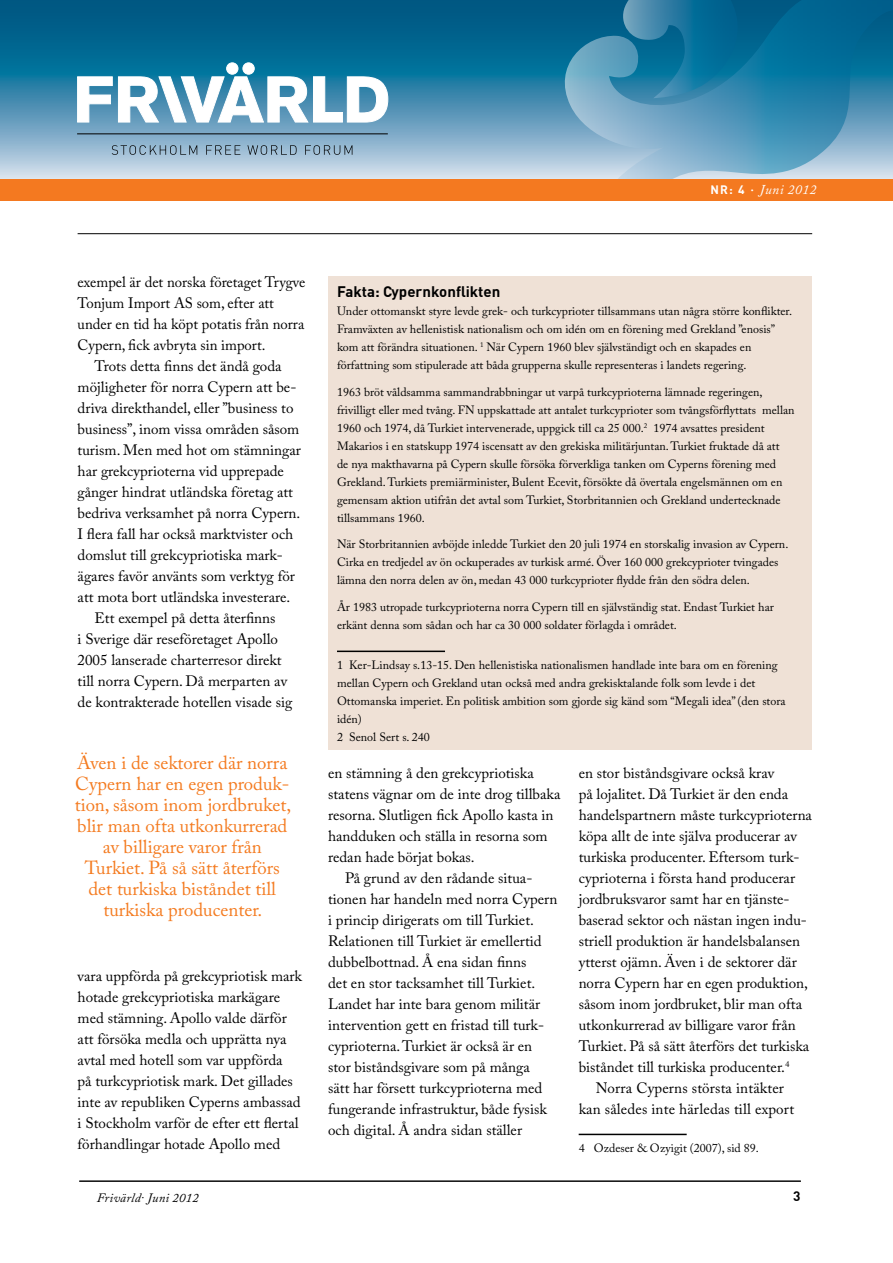
<style>
.page{position:relative;width:893px;height:1263px;background:#fff}
.page>*{position:absolute;margin:0;border:0;box-sizing:border-box;transform-origin:0 0}
.t1{font:18.75px/21px "Adobe Caslon Pro";color:#f47b20;text-align:center}
.t2{font:15px/21px "Adobe Caslon Pro";color:#000}
.t3{font:700 15px "DIN";color:#000}
.t4{font:italic 13.5px "Adobe Caslon Pro";letter-spacing:.04em;color:#fff}
.t5{font:700 13.5px "DIN";color:#000}
.t6{font:italic 12.75px "Adobe Caslon Pro";letter-spacing:.02em;color:#000}
.t7{font:12px/18px "Adobe Caslon Pro";color:#000}
.s1{font-family:"DIN";font-weight:700;font-style:normal;font-size:12px}
.s2{font-weight:600;font-style:normal}
</style>
<div class="page">
<hr style="left:78px;top:233px;width:734px;height:1px;background:#000">
<svg style="left:0;top:0;width:565px;height:179px;background:#4189ab"></svg>
<svg style="left:565px;top:0;width:328px;height:179px;background:#4f94b6"></svg>
<svg style="left:616px;top:0;width:132px;height:98px;background:#1c789f"></svg>
<div style="left:0;top:179px;width:893px;height:22px;background:#f47920"></div>
<svg style="left:77px;top:76px;width:312px;height:47px"></svg>
<div style="left:227px;top:63px;width:11px;height:11px;background:#fff;border-radius:50%"></div>
<div style="left:226px;top:62px;width:12px;height:13px;border:1px solid #fff;border-radius:50%"></div>
<div style="left:243px;top:63px;width:11px;height:11px;background:#fff;border-radius:50%"></div>
<div style="left:243px;top:62px;width:12px;height:13px;border:1px solid #fff;border-radius:50%"></div>
<svg style="left:112px;top:145px;width:85px;height:10px"></svg>
<svg style="left:206px;top:145px;width:34px;height:10px"></svg>
<svg style="left:247px;top:145px;width:50px;height:10px"></svg>
<svg style="left:305px;top:145px;width:47px;height:10px"></svg>
<hr style="left:77px;top:133px;width:311px;height:1px;background:#000">
<hr style="left:79px;top:1181px;width:722px;height:1px;background:#000">
<hr style="left:579px;top:1134px;width:108px;height:1px;background:#000">
<div style="left:328px;top:277px;width:484px;height:473px;background:#efe1d6"></div>
<hr style="left:337px;top:651px;width:108px;height:1px;background:#000">
<p class="t4" style="left:710px;top:182px;width:107px"><span class="s1">nr: 4</span> <span class="s2">·</span> Juni 2012</p>
<p class="t2" style="left:78px;top:272px;width:229px">exempel är det norska företaget Trygve</p>
<p class="t2" style="left:78px;top:293px;width:198px">Tonjum Import AS som, efter att</p>
<p class="t2" style="left:78px;top:314px;width:228px">under en tid ha köpt potatis från norra</p>
<p class="t2" style="left:78px;top:335px;width:189px">Cypern, fick avbryta sin import.</p>
<p class="t2" style="left:95px;top:356px;width:188px">Trots detta finns det ändå goda</p>
<p class="t2" style="left:78px;top:377px;width:219px">möjligheter för norra Cypern att be-</p>
<p class="t2" style="left:78px;top:398px;width:217px">driva direkthandel, eller ”business to</p>
<p class="t2" style="left:78px;top:419px;width:223px">business”, inom vissa områden såsom</p>
<p class="t2" style="left:78px;top:440px;width:225px">turism. Men med hot om stämningar</p>
<p class="t2" style="left:78px;top:461px;width:208px">har grekcyprioterna vid upprepade</p>
<p class="t2" style="left:78px;top:482px;width:217px">gånger hindrat utländska företag att</p>
<p class="t2" style="left:78px;top:503px;width:224px">bedriva verksamhet på norra Cypern.</p>
<p class="t2" style="left:78px;top:524px;width:217px">I flera fall har också marktvister och</p>
<p class="t2" style="left:78px;top:545px;width:205px">domslut till grekcypriotiska mark-</p>
<p class="t2" style="left:78px;top:566px;width:219px">ägares favör använts som verktyg för</p>
<p class="t2" style="left:78px;top:587px;width:214px">att mota bort utländska investerare.</p>
<p class="t2" style="left:95px;top:608px;width:182px">Ett exempel på detta återfinns</p>
<p class="t2" style="left:78px;top:629px;width:202px">i Sverige där reseföretaget Apollo</p>
<p class="t2" style="left:78px;top:650px;width:206px">2005 lanserade charterresor direkt</p>
<p class="t2" style="left:78px;top:671px;width:211px">till norra Cypern. Då merparten av</p>
<p class="t2" style="left:78px;top:692px;width:216px">de kontrakterade hotellen visade sig</p>
<p class="t1" style="left:75px;top:752px;width:218px">Även i de sektorer där norra<br>Cypern har en egen produk&shy;tion, såsom inom jordbruket, blir man ofta utkonkurrerad av billigare varor från<br>Turkiet. På så sätt återförs det turkiska biståndet till turkiska producenter.</p>
<p class="t2" style="left:78px;top:965px;width:226px">vara uppförda på grekcypriotisk mark hotade grekcypriotiska markägare med stämning. Apollo valde därför att försöka medla och upprätta nya avtal med hotell som var uppförda<br>på turkcypriotisk mark. Det gillades inte av republiken Cyperns ambassad i Stockholm varför de efter ett flertal förhandlingar hotade Apollo med</p>
<p class="t6" style="left:97px;top:1190px;width:104px">Frivärld· Juni 2012</p>
<p class="t3" style="left:337px;top:282px;width:165px">Fakta: Cypernkonflikten</p>
<p class="t7" style="left:337px;top:302px;width:457px">Under ottomanskt styre levde grek- och turkcyprioter tillsammans utan några större konflikter.<br>Framväxten av hellenistisk nationalism och om idén om en förening med Grekland ”enosis” kom att förändra situationen. <sup>1</sup> När Cypern 1960 blev självständigt och en skapades en författning som stipulerade att båda grupperna skulle representeras i landets regering.</p>
<p class="t7" style="left:337px;top:382px;width:459px">1963 bröt våldsamma sammandrabbningar ut varpå turkcyprioterna lämnade regeringen, frivilligt eller med tvång. FN uppskattade att antalet turkcyprioter som tvångsförflyttats mellan 1960 och 1974, då Turkiet intervenerade, uppgick till ca 25 000.<sup>2</sup> 1974 avsattes president Makarios i en statskupp 1974 iscensatt av den grekiska militärjuntan. Turkiet fruktade då att<br>de nya makthavarna på Cypern skulle försöka förverkliga tanken om Cyperns förening med Grekland. Turkiets premiärminister, Bulent Ecevit, försökte då övertala engelsmännen om en gemensam aktion utifrån det avtal som Turkiet, Storbritannien och Grekland undertecknade tillsammans 1960.</p>
<p class="t7" style="left:337px;top:535px;width:453px">När Storbritannien avböjde inledde Turkiet den 20 juli 1974 en storskalig invasion av Cypern.<br>Cirka en tredjedel av ön ockuperades av turkisk armé. Över 160 000 grekcyprioter tvingades lämna den norra delen av ön, medan 43 000 turkcyprioter flydde från den södra delen.</p>
<p class="t7" style="left:337px;top:597px;width:438px">År 1983 utropade turkcyprioterna norra Cypern till en självständig stat. Endast Turkiet har erkänt denna som sådan och har ca 30 000 soldater förlagda i området.</p>
<p class="t7" style="left:337px;top:656px;width:450px">1 Ker-Lindsay s.13-15. Den hellenistiska nationalismen handlade inte bara om en förening mellan Cypern och Grekland utan också med andra grekisktalande folk som levde i det Ottomanska imperiet. En politisk ambition som gjorde sig känd som “Megali idea” (den stora idén)<br>2 Senol Sert s. 240</p>
<p class="t2" style="left:328px;top:762px;width:207px">en stämning å den grekcypriotiska</p>
<p class="t2" style="left:328px;top:783px;width:234px">statens vägnar om de inte drog tillbaka</p>
<p class="t2" style="left:328px;top:804px;width:227px">resorna. Slutligen fick Apollo kasta in</p>
<p class="t2" style="left:328px;top:825px;width:221px">handduken och ställa in resorna som</p>
<p class="t2" style="left:328px;top:846px;width:148px">redan hade börjat bokas.</p>
<p class="t2" style="left:345px;top:867px;width:187px">På grund av den rådande situa-</p>
<p class="t2" style="left:328px;top:888px;width:231px">tionen har handeln med norra Cypern</p>
<p class="t2" style="left:328px;top:909px;width:207px">i princip dirigerats om till Turkiet.</p>
<p class="t2" style="left:328px;top:930px;width:215px">Relationen till Turkiet är emellertid</p>
<p class="t2" style="left:328px;top:951px;width:200px">dubbelbottnad. Å ena sidan finns</p>
<p class="t2" style="left:328px;top:972px;width:209px">det en stor tacksamhet till Turkiet.</p>
<p class="t2" style="left:328px;top:993px;width:214px">Landet har inte bara genom militär</p>
<p class="t2" style="left:328px;top:1014px;width:216px">intervention gett en fristad till turk-</p>
<p class="t2" style="left:328px;top:1035px;width:206px">cyprioterna. Turkiet är också är en</p>
<p class="t2" style="left:328px;top:1056px;width:203px">stor biståndsgivare som på många</p>
<p class="t2" style="left:328px;top:1077px;width:216px">sätt har försett turkcyprioterna med</p>
<p class="t2" style="left:328px;top:1098px;width:220px">fungerande infrastruktur, både fysisk</p>
<p class="t2" style="left:328px;top:1119px;width:196px">och digital. Å andra sidan ställer</p>
<p class="t2" style="left:579px;top:762px;width:197px">en stor biståndsgivare också krav</p>
<p class="t2" style="left:579px;top:783px;width:211px">på lojalitet. Då Turkiet är den enda</p>
<p class="t2" style="left:579px;top:804px;width:235px">handelspartnern måste turkcyprioterna</p>
<p class="t2" style="left:579px;top:825px;width:220px">köpa allt de inte själva producerar av</p>
<p class="t2" style="left:579px;top:846px;width:223px">turkiska producenter. Eftersom turk-</p>
<p class="t2" style="left:579px;top:867px;width:218px">cyprioterna i första hand producerar</p>
<p class="t2" style="left:579px;top:888px;width:211px">jordbruksvaror samt har en tjänste-</p>
<p class="t2" style="left:579px;top:909px;width:230px">baserad sektor och nästan ingen indu-</p>
<p class="t2" style="left:579px;top:930px;width:223px">striell produktion är handelsbalansen</p>
<p class="t2" style="left:579px;top:951px;width:220px">ytterst ojämn. Även i de sektorer där</p>
<p class="t2" style="left:579px;top:972px;width:231px">norra Cypern har en egen produktion,</p>
<p class="t2" style="left:579px;top:993px;width:225px">såsom inom jordbruket, blir man ofta</p>
<p class="t2" style="left:579px;top:1014px;width:219px">utkonkurrerad av billigare varor från</p>
<p class="t2" style="left:579px;top:1035px;width:232px">Turkiet. På så sätt återförs det turkiska</p>
<p class="t2" style="left:579px;top:1056px;width:212px">biståndet till turkiska producenter.<sup>4</sup></p>
<p class="t2" style="left:596px;top:1077px;width:190px">Norra Cyperns största intäkter</p>
<p class="t2" style="left:579px;top:1098px;width:217px">kan således inte härledas till export</p>
<p class="t7" style="left:579px;top:1139px;width:182px">4 Ozdeser &amp; Ozyigit (2007), sid 89.</p>
<p class="t5" style="left:793px;top:1188px;width:9px">3</p>
</div>
